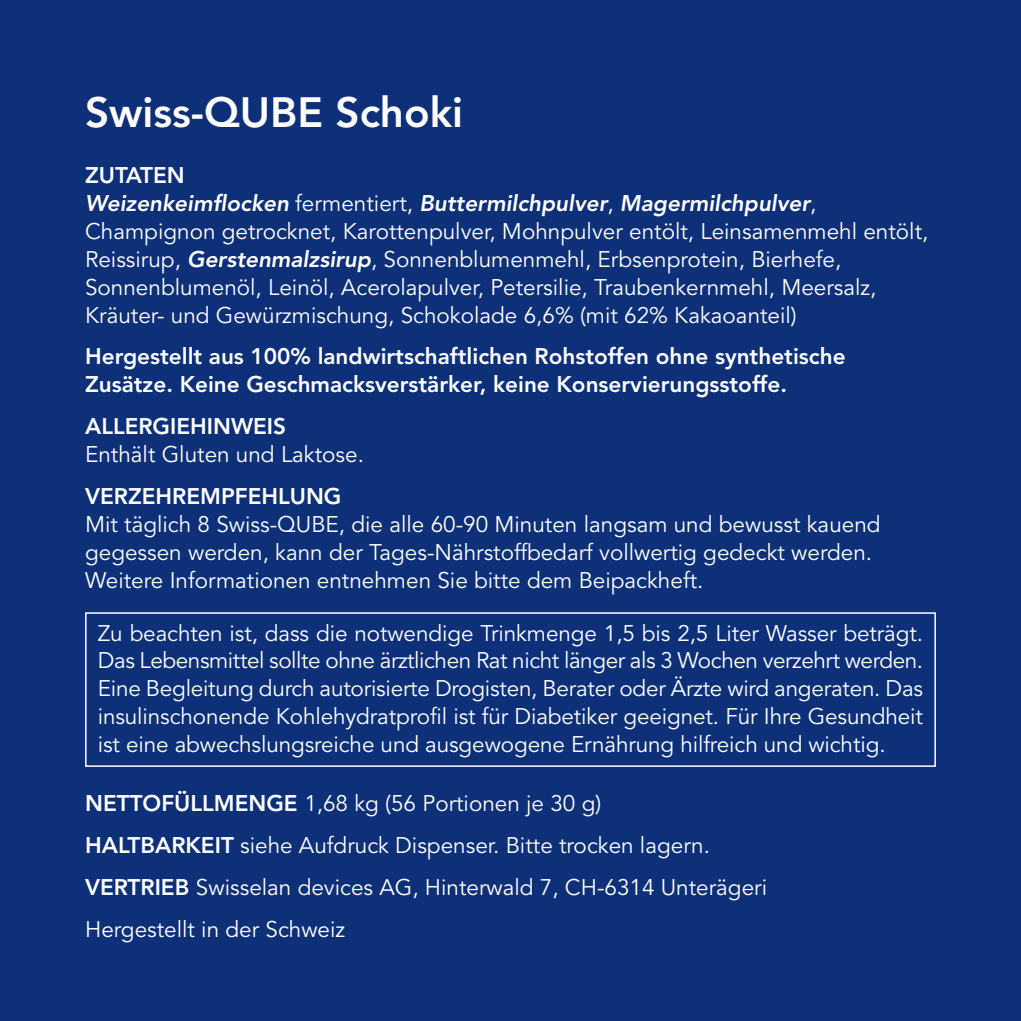
<style>
.page{position:relative;width:1021px;height:1021px;background:#fff}
.page>*{position:absolute;margin:0;border:0;box-sizing:border-box;transform-origin:0 0}
.t1{font:800 42px "Avenir";color:#fff}
.t2{font:22.5px/27.9px "Avenir";color:#fff}
.t3{font:800 22.5px/27.9px "Avenir";color:#fff}
.s1{font-weight:800}
.s2{font-weight:800;font-style:italic}
</style>
<div class="page">
<div style="left:0;top:0;width:1020px;height:1020px;background:#0d3079"></div>
<div style="left:85px;top:612px;width:850px;height:154px;border:2px solid #fff"></div>
<h1 class="t1" style="left:85px;top:80px;width:379px">Swiss-QUBE Schoki</h1>
<p class="t2" style="left:85px;top:162px;width:844px"><span class="s1">ZUTATEN<br></span><span class="s2">Weizenkeimflocken</span> fermentiert, <span class="s2">Buttermilchpulver</span>, <span class="s2">Magermilchpulver</span>, Champignon getrocknet, Karottenpulver, Mohnpulver entölt, Leinsamenmehl entölt, Reissirup, <span class="s2">Gerstenmalzsirup</span>, Sonnenblumenmehl, Erbsenprotein, Bierhefe, Sonnenblumenöl, Leinöl, Acerolapulver, Petersilie, Traubenkernmehl, Meersalz, Kräuter- und Gewürzmischung, Schokolade 6,6% (mit 62% Kakaoanteil)</p>
<p class="t3" style="left:85px;top:342px;width:762px">Hergestellt aus 100% landwirtschaftlichen Rohstoffen ohne synthetische<br>Zusätze. Keine Geschmacksverstärker, keine Konservierungsstoffe.</p>
<p class="t3" style="left:85px;top:412px;width:202px">ALLERGIEHINWEIS</p>
<p class="t2" style="left:85px;top:441px;width:280px">Enthält Gluten und Laktose.</p>
<p class="t3" style="left:85px;top:482px;width:258px">VERZEHREMPFEHLUNG</p>
<p class="t2" style="left:85px;top:510px;width:797px">Mit täglich 8 Swiss-QUBE, die alle 60-90 Minuten langsam und bewusst kauend gegessen werden, kann der Tages-Nährstoffbedarf vollwertig gedeckt werden.<br>Weitere Informationen entnehmen Sie bitte dem Beipackheft.</p>
<p class="t2" style="left:98px;top:619px;width:826px;text-align:justify">Zu beachten ist, dass die notwendige Trinkmenge 1,5 bis 2,5 Liter Wasser beträgt.<br>Das Lebensmittel sollte ohne ärztlichen Rat nicht länger als 3 Wochen verzehrt werden.<br>Eine Begleitung durch autorisierte Drogisten, Berater oder Ärzte wird angeraten. Das insulinschonende Kohlehydratprofil ist für Diabetiker geeignet. Für Ihre Gesundheit ist eine abwechslungsreiche und ausgewogene Ernährung hilfreich und wichtig.</p>
<p class="t2" style="left:85px;top:782px;width:683px;line-height:42px"><span class="s1">NETTOFÜLLMENGE</span> 1,68 kg (56 Portionen je 30 g)<br><span class="s1">HALTBARKEIT</span> siehe Aufdruck Dispenser. Bitte trocken lagern.<br><span class="s1">VERTRIEB</span> Swisselan devices AG, Hinterwald 7, CH-6314 Unterägeri Hergestellt in der Schweiz</p>
</div>
